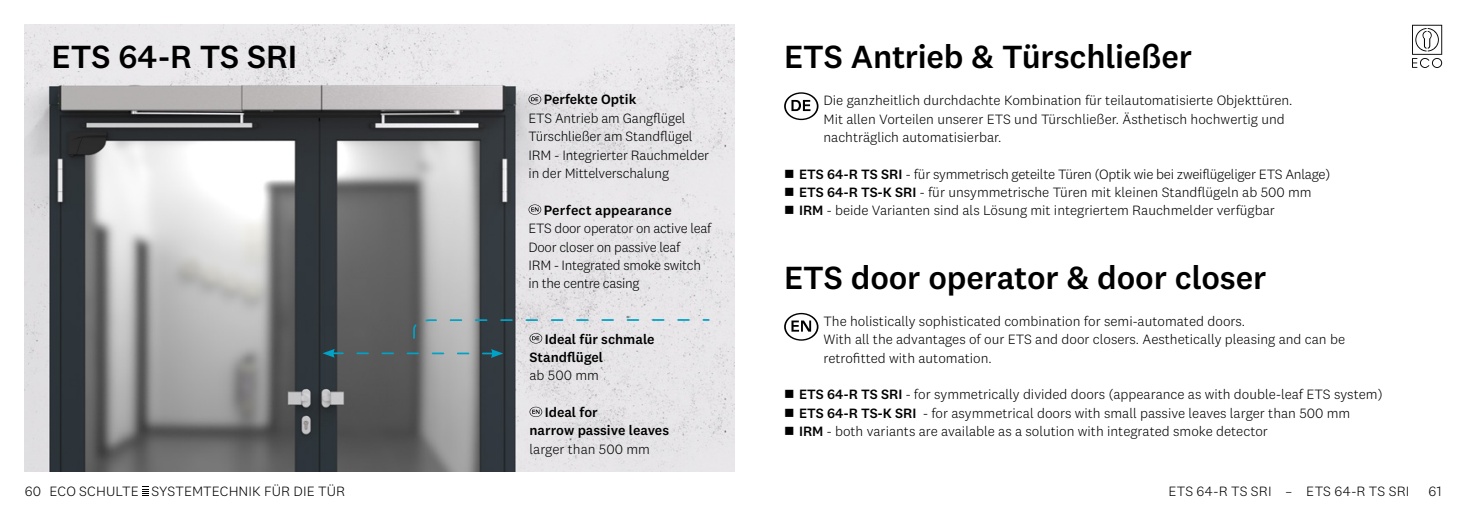
<style>
.page{position:relative;width:1469px;height:521px;background:#fff}
.page>*{position:absolute;margin:0;border:0;box-sizing:border-box;transform-origin:0 0}
.t1{font:500 33.25px "National 2";letter-spacing:-.005em;color:#000}
.t2{font:300 14px/18.4px "National 2";color:#000}
.t3{font:300 14px/18.4px "National 2";letter-spacing:-.02em;color:#000}
.t4{font:500 14px/18.4px "National 2";color:#000}
.s1{font-weight:500}
.s2{font-weight:700;font-size:15.75px;color:#fff}
</style>
<div class="page">
<img style="left:25px;top:25px;width:709px;height:446px">
<svg style="left:142px;top:489px;width:6px;height:7px"></svg>
<svg style="left:784px;top:313px;width:34px;height:28px"></svg>
<svg style="left:784px;top:92px;width:34px;height:28px"></svg>
<svg style="left:529px;top:407px;width:13px;height:10px"></svg>
<svg style="left:412px;top:318px;width:298px;height:25px;background:#b8bdc1"></svg>
<svg style="left:322px;top:349px;width:181px;height:9px;background:#5e767c"></svg>
<svg style="left:528px;top:94px;width:13px;height:10px"></svg>
<svg style="left:528px;top:204px;width:13px;height:11px"></svg>
<svg style="left:1412px;top:25px;width:30px;height:43px"></svg>
<h1 class="t1" style="left:52px;top:36px;width:247px">ETS 64-R TS SRI</h1>
<h1 class="t1" style="left:784px;top:36px;width:409px">ETS Antrieb &amp; Türschließer</h1>
<p class="t4" style="left:543px;top:90px;width:94px">Perfekte Optik</p>
<p class="t2" style="left:528px;top:109px;width:182px">ETS Antrieb am Gangflügel<br>Türschließer am Standflügel<br>IRM - Integrierter Rauchmelder in der Mittelverschalung</p>
<p class="t4" style="left:543px;top:201px;width:129px">Perfect appearance</p>
<p class="t3" style="left:528px;top:219px;width:185px">ETS door operator on active leaf<br>Door closer on passive leaf<br>IRM - Integrated smoke switch in the centre casing</p>
<p class="t4" style="left:529px;top:329px;width:127px;text-indent:15px">Ideal für schmale<br>Standflügel</p>
<p class="t2" style="left:529px;top:366px;width:71px">ab 500 mm</p>
<p class="t4" style="left:529px;top:403px;width:141px;text-indent:15px">Ideal for<br>narrow passive leaves</p>
<p class="t2" style="left:529px;top:440px;width:122px">larger than 500 mm</p>
<p class="t2" style="left:823px;top:91px;width:468px">Die ganzheitlich durchdachte Kombination für teilautomatisierte Objekttüren.<br>Mit allen Vorteilen unserer ETS und Türschließer. Ästhetisch hochwertig und nachträglich automatisierbar.</p>
<p class="t2" style="left:799px;top:165px;width:532px"><span class="s1">ETS 64-R TS SRI</span> - für symmetrisch geteilte Türen (Optik wie bei zweiflügeliger ETS Anlage)<br><span class="s1">ETS 64-R TS-K SRI</span> - für unsymmetrische Türen mit kleinen Standflügeln ab 500 mm<br><span class="s1">IRM</span> - beide Varianten sind als Lösung mit integriertem Rauchmelder verfügbar</p>
<h1 class="t1" style="left:784px;top:258px;width:484px">ETS door operator &amp; door closer</h1>
<p class="t2" style="left:823px;top:312px;width:523px">The holistically sophisticated combination for semi-automated doors.<br>With all the advantages of our ETS and door closers. Aesthetically pleasing and can be retrofitted with automation.</p>
<p class="t2" style="left:799px;top:385px;width:585px"><span class="s1">ETS 64-R TS SRI</span> - for symmetrically divided doors (appearance as with double-leaf ETS system)<br><span class="s1">ETS 64-R TS-K SRI</span> - for asymmetrical doors with small passive leaves larger than 500 mm<br><span class="s1">IRM</span> - both variants are available as a solution with integrated smoke detector</p>
<p class="t2" style="left:25px;top:482px;width:322px"><span class="s2">60</span>60 ECO SCHULTE SYSTEMTECHNIK FÜR DIE TÜR</p>
<p class="t2" style="left:1168px;top:482px;width:242px">ETS 64-R TS SRI – ETS 64-R TS SRI</p>
<p class="t2" style="left:1428px;top:482px;width:15px">61</p>
</div>
